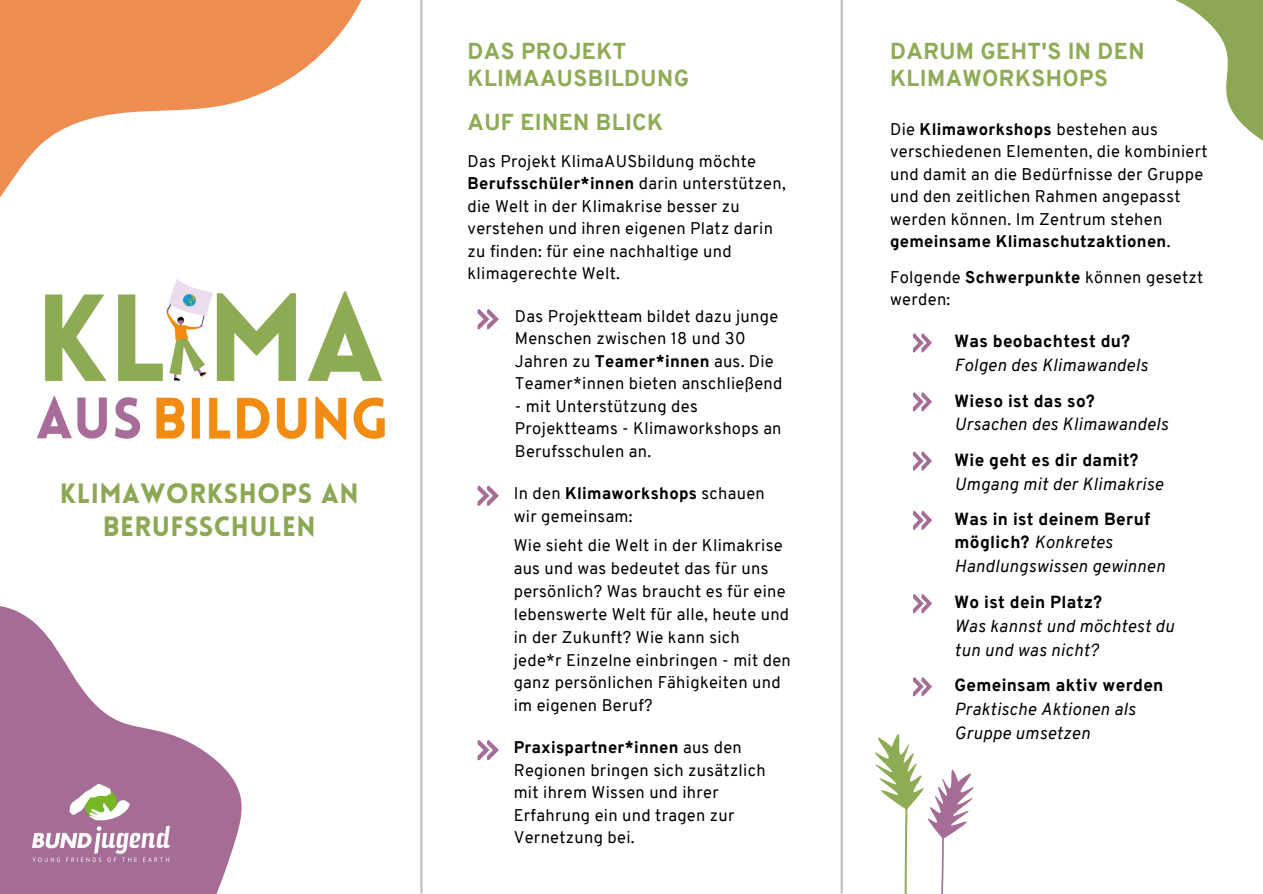
<style>
.page{position:relative;width:1263px;height:894px;background:#fff}
.page>*{position:absolute;margin:0;border:0;box-sizing:border-box;transform-origin:0 0}
.t1{font:900 27.3px/32.5px "Lovelo";letter-spacing:.02em;color:#8ca854;text-align:center}
.t2{font:800 22.5px/27px "Overpass";letter-spacing:.02em;color:#8eab55}
.t3{font:italic 17.1px/23.5px "Overpass";letter-spacing:.02em;color:#000}
.t4{font:800 17.1px "Overpass";letter-spacing:.02em;color:#000}
.t5{font:16.5px/22.5px "Overpass";letter-spacing:.02em;color:#000}
.s1{font-weight:800}
.s2{font-weight:800;font-style:normal}
</style>
<div class="page">
<hr style="left:841px;top:0;width:2px;height:893px;background:#000400">
<svg style="left:0;top:0;width:423px;height:374px"></svg>
<hr style="left:420px;top:0;width:2px;height:893px;background:#000400">
<svg style="left:0;top:606px;width:242px;height:287px;fill:#a56c96"></svg>
<svg style="left:1175px;top:0;width:88px;height:141px"></svg>
<img style="left:8px;top:275px;width:403px;height:165px">
<svg style="left:874px;top:734px;width:100px;height:159px"></svg>
<img style="left:33px;top:784px;width:137px;height:77px">
<svg style="left:477px;top:309px;width:22px;height:20px"></svg>
<svg style="left:913px;top:333px;width:19px;height:19px"></svg>
<svg style="left:913px;top:392px;width:19px;height:19px"></svg>
<svg style="left:913px;top:451px;width:19px;height:19px"></svg>
<svg style="left:913px;top:510px;width:19px;height:19px"></svg>
<svg style="left:913px;top:594px;width:19px;height:19px"></svg>
<svg style="left:913px;top:677px;width:19px;height:19px"></svg>
<svg style="left:477px;top:485px;width:22px;height:20px"></svg>
<svg style="left:477px;top:740px;width:22px;height:20px"></svg>
<p class="t1" style="left:60px;top:479px;width:300px">KLIMAWORKSHOPS AN<br>BERUFSSCHULEN</p>
<p class="t2" style="left:468px;top:40px;width:223px">DAS PROJEKT<br>KLIMAAUSBILDUNG</p>
<p class="t2" style="left:468px;top:111px;width:197px">AUF EINEN BLICK</p>
<p class="t5" style="left:468px;top:151px;width:320px">Das Projekt KlimaAUSbildung möchte <span class="s1">Berufsschüler*innen</span> darin unterstützen, die Welt in der Klimakrise besser zu verstehen und ihren eigenen Platz darin zu finden: für eine nachhaltige und klimagerechte Welt.</p>
<p class="t5" style="left:515px;top:306px;width:269px">Das Projektteam bildet dazu junge<br>Menschen zwischen 18 und 30<br>Jahren zu <span class="s1">Teamer*innen</span> aus. Die<br>Teamer*innen bieten anschließend</p>
<p class="t5" style="left:515px;top:396px;width:268px">- mit Unterstützung des<br>Projektteams - Klimaworkshops an<br>Berufsschulen an.</p>
<p class="t5" style="left:514px;top:483px;width:253px">In den <span class="s1">Klimaworkshops</span> schauen wir gemeinsam:</p>
<p class="t5" style="left:514px;top:535px;width:279px">Wie sieht die Welt in der Klimakrise aus und was bedeutet das für uns persönlich? Was braucht es für eine lebenswerte Welt für alle, heute und in der Zukunft? Wie kann sich jede*r Einzelne einbringen - mit den ganz persönlichen Fähigkeiten und im eigenen Beruf?</p>
<p class="t5" style="left:514px;top:737px;width:253px"><span class="s1">Praxispartner*innen</span> aus den<br>Regionen bringen sich zusätzlich mit ihrem Wissen und ihrer<br>Erfahrung ein und tragen zur<br>Vernetzung bei.</p>
<p class="t2" style="left:890px;top:40px;width:256px">DARUM GEHT'S IN DEN<br>KLIMAWORKSHOPS</p>
<p class="t5" style="left:890px;top:119px;width:319px">Die <span class="s1">Klimaworkshops</span> bestehen aus verschiedenen Elementen, die kombiniert und damit an die Bedürfnisse der Gruppe und den zeitlichen Rahmen angepasst werden können. Im Zentrum stehen <span class="s1">gemeinsame Klimaschutzaktionen</span>.</p>
<p class="t5" style="left:890px;top:267px;width:315px">Folgende <span class="s1">Schwerpunkte</span> können gesetzt werden:</p>
<p class="t4" style="left:955px;top:334px;width:177px">Was beobachtest du?</p>
<p class="t3" style="left:955px;top:354px;width:195px">Folgen des Klimawandels</p>
<p class="t4" style="left:955px;top:393px;width:142px">Wieso ist das so?</p>
<p class="t3" style="left:955px;top:414px;width:215px">Ursachen des Klimawandels</p>
<p class="t4" style="left:955px;top:453px;width:185px">Wie geht es dir damit?</p>
<p class="t3" style="left:955px;top:473px;width:210px">Umgang mit der Klimakrise</p>
<p class="t3" style="left:955px;top:508px;width:212px"><span class="s2">Was in ist deinem Beruf möglich?</span> Konkretes<br>Handlungswissen gewinnen</p>
<p class="t4" style="left:955px;top:595px;width:149px">Wo ist dein Platz?</p>
<p class="t3" style="left:955px;top:615px;width:221px">Was kannst und möchtest du tun und was nicht?</p>
<p class="t4" style="left:955px;top:678px;width:210px">Gemeinsam aktiv werden</p>
<p class="t3" style="left:955px;top:698px;width:182px">Praktische Aktionen als<br>Gruppe umsetzen</p>
</div>
